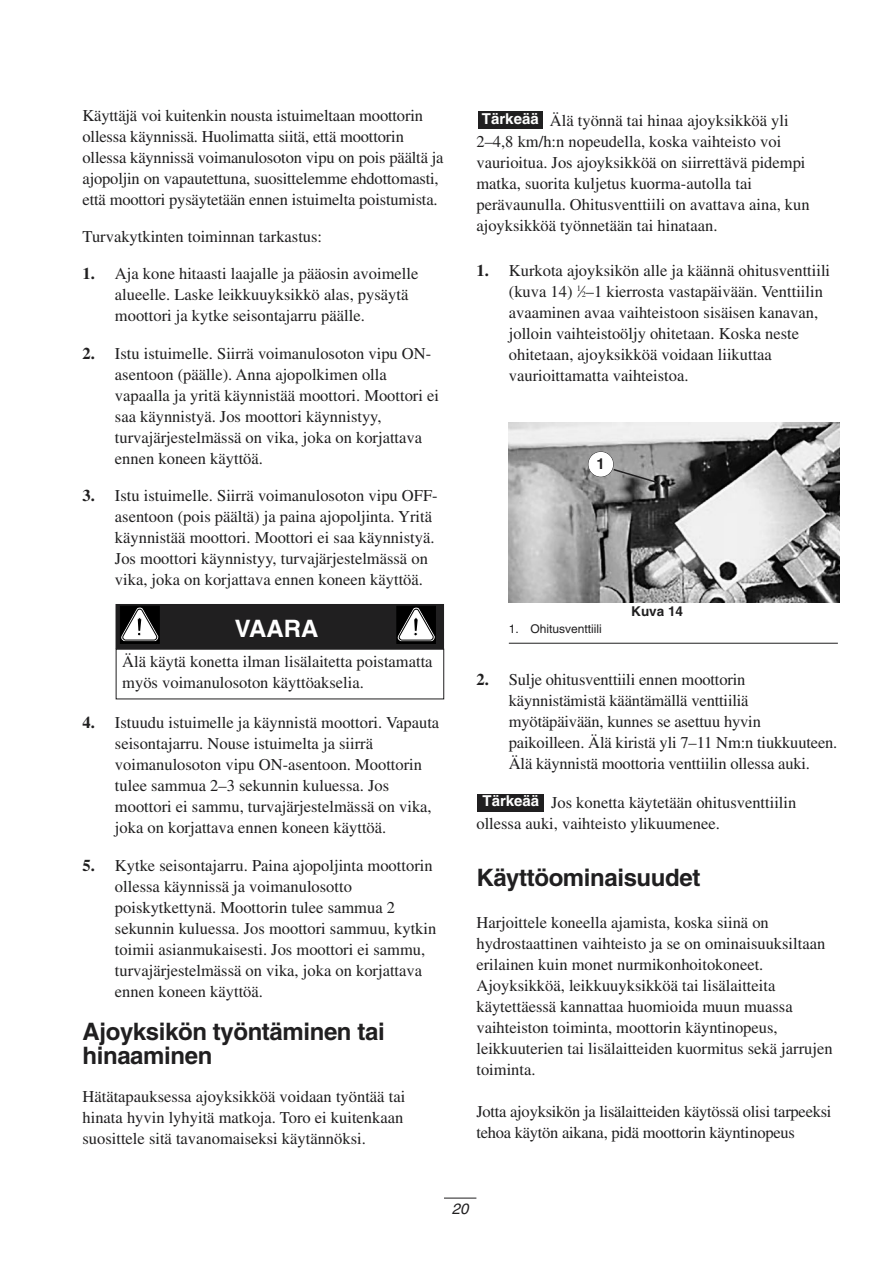
<style>
.page{position:relative;width:893px;height:1262px;background:#fff}
.page>*{position:absolute;margin:0;border:0;box-sizing:border-box;transform-origin:0 0}
.t1{font:700 24px/24px "Helvetica";letter-spacing:-.015em;color:#201f20}
.t2{font:700 24px "Helvetica";color:#fff}
.t3{font:16.5px/21px "Times";color:#201f20}
.t4{font:700 15px "Helvetica";color:#fff}
.t5{font:italic 15px "Helvetica";color:#201f20}
.t6{font:700 15px "Helvetica";color:#201f20}
.t7{font:700 13.5px "Helvetica";color:#201f20}
.t8{font:12px "Helvetica";color:#201f20}
.s1{font-weight:700}
.s2{font-size:8.25px}
</style>
<div class="page">
<hr style="left:509px;top:643px;width:328px;height:1px;background:#201f20">
<div style="left:478px;top:794px;width:66px;height:17px;background:#201f20"></div>
<div style="left:478px;top:111px;width:64px;height:18px;background:#201f20"></div>
<hr style="left:444px;top:1197px;width:32px;height:1px;background:#201f20">
<div style="left:116px;top:604px;width:327px;height:44px;background:#201f20"></div>
<div style="left:116px;top:604px;width:328px;height:45px;border:1px solid #201f20"></div>
<div style="left:118px;top:606px;width:45px;height:39px;background:linear-gradient(to bottom,#201f20,#201f20)"></div>
<svg style="left:120px;top:606px;width:39px;height:37px"></svg>
<svg style="left:120px;top:607px;width:38px;height:33px"></svg>
<div style="left:390px;top:606px;width:45px;height:39px;background:linear-gradient(to bottom,#201f20,#201f20)"></div>
<svg style="left:396px;top:606px;width:39px;height:37px"></svg>
<svg style="left:396px;top:607px;width:39px;height:33px"></svg>
<img style="left:509px;top:422px;width:330px;height:180px">
<div style="left:588px;top:451px;width:25px;height:26px;background:#fff;border-radius:50%"></div>
<div style="left:588px;top:451px;width:25px;height:26px;border:1px solid #201f20;border-radius:50%"></div>
<svg style="left:611px;top:468px;width:48px;height:16px"></svg>
<p class="t3" style="left:82px;top:106px;width:362px">Käyttäjä voi kuitenkin nousta istuimeltaan moottorin ollessa käynnissä. Huolimatta siitä, että moottorin ollessa käynnissä voimanulosoton vipu on pois päältä ja ajopoljin on vapautettuna, suosittelemme ehdottomasti, että moottori pysäytetään ennen istuimelta poistumista.</p>
<p class="t3" style="left:82px;top:228px;width:241px">Turvakytkinten toiminnan tarkastus:</p>
<p class="t3" style="left:115px;top:265px;width:305px;text-indent:-32px"><span class="s1">1.</span> Aja kone hitaasti laajalle ja pääosin avoimelle alueelle. Laske leikkuuyksikkö alas, pysäytä moottori ja kytke seisontajarru päälle.</p>
<p class="t3" style="left:115px;top:344px;width:325px;text-indent:-32px"><span class="s1">2.</span> Istu istuimelle. Siirrä voimanulosoton vipu ON&shy;asentoon (päälle). Anna ajopolkimen olla vapaalla ja yritä käynnistää moottori. Moottori ei saa käynnistyä. Jos moottori käynnistyy, turvajärjestelmässä on vika, joka on korjattava ennen koneen käyttöä.</p>
<p class="t3" style="left:115px;top:486px;width:324px;text-indent:-32px"><span class="s1">3.</span> Istu istuimelle. Siirrä voimanulosoton vipu OFF&shy;asentoon (pois päältä) ja paina ajopoljinta. Yritä käynnistää moottori. Moottori ei saa käynnistyä.<br>Jos moottori käynnistyy, turvajärjestelmässä on vika, joka on korjattava ennen koneen käyttöä.</p>
<h1 class="t2" style="left:235px;top:619px;width:85px">VAARA</h1>
<p class="t3" style="left:122px;top:652px;width:312px">Älä käytä konetta ilman lisälaitetta poistamatta myös voimanulosoton käyttöakselia.</p>
<p class="t3" style="left:115px;top:713px;width:326px;text-indent:-32px"><span class="s1">4.</span> Istuudu istuimelle ja käynnistä moottori. Vapauta seisontajarru. Nouse istuimelta ja siirrä voimanulosoton vipu ON-asentoon. Moottorin tulee sammua 2–3 sekunnin kuluessa. Jos moottori ei sammu, turvajärjestelmässä on vika, joka on korjattava ennen koneen käyttöä.</p>
<p class="t3" style="left:115px;top:856px;width:323px;text-indent:-32px"><span class="s1">5.</span> Kytke seisontajarru. Paina ajopoljinta moottorin ollessa käynnissä ja voimanulosotto poiskytkettynä. Moottorin tulee sammua 2 sekunnin kuluessa. Jos moottori sammuu, kytkin toimii asianmukaisesti. Jos moottori ei sammu, turvajärjestelmässä on vika, joka on korjattava ennen koneen käyttöä.</p>
<h1 class="t1" style="left:82px;top:1021px;width:303px">Ajoyksikön työntäminen tai hinaaminen</h1>
<p class="t3" style="left:82px;top:1087px;width:324px;text-align:justify">Hätätapauksessa ajoyksikköä voidaan työntää tai hinata hyvin lyhyitä matkoja. Toro ei kuitenkaan suosittele sitä tavanomaiseksi käytännöksi.</p>
<p class="t3" style="left:476px;top:111px;width:335px;text-indent:73px">Älä työnnä tai hinaa ajoyksikköä yli 2–4,8 km/h:n nopeudella, koska vaihteisto voi vaurioitua. Jos ajoyksikköä on siirrettävä pidempi matka, suorita kuljetus kuorma-autolla tai perävaunulla. Ohitusventtiili on avattava aina, kun ajoyksikköä työnnetään tai hinataan.</p>
<p class="t3" style="left:509px;top:261px;width:323px;text-indent:-32px"><span class="s1">1.</span> Kurkota ajoyksikön alle ja käännä ohitusventtiili (kuva 14) <sup>1</sup>⁄<span class="s2">2</span>–1 kierrosta vastapäivään. Venttiilin avaaminen avaa vaihteistoon sisäisen kanavan, jolloin vaihteistoöljy ohitetaan. Koska neste ohitetaan, ajoyksikköä voidaan liikuttaa vaurioittamatta vaihteistoa.</p>
<p class="t4" style="left:482px;top:113px;width:58px">Tärkeää</p>
<p class="t6" style="left:596px;top:458px;width:10px">1</p>
<p class="t8" style="left:509px;top:624px;width:94px">1. Ohitusventtiili</p>
<p class="t7" style="left:631px;top:606px;width:53px">Kuva 14</p>
<p class="t3" style="left:509px;top:671px;width:330px;text-indent:-32px"><span class="s1">2.</span> Sulje ohitusventtiili ennen moottorin käynnistämistä kääntämällä venttiiliä myötäpäivään, kunnes se asettuu hyvin paikoilleen. Älä kiristä yli 7–11 Nm:n tiukkuuteen.<br>Älä käynnistä moottoria venttiilin ollessa auki.</p>
<p class="t3" style="left:476px;top:794px;width:321px;text-indent:75px">Jos konetta käytetään ohitusventtiilin ollessa auki, vaihteisto ylikuumenee.</p>
<h1 class="t1" style="left:476px;top:868px;width:225px">Käyttöominaisuudet</h1>
<p class="t3" style="left:476px;top:914px;width:357px">Harjoittele koneella ajamista, koska siinä on hydrostaattinen vaihteisto ja se on ominaisuuksiltaan erilainen kuin monet nurmikonhoitokoneet.<br>Ajoyksikköä, leikkuuyksikköä tai lisälaitteita käytettäessä kannattaa huomioida muun muassa vaihteiston toiminta, moottorin käyntinopeus, leikkuuterien tai lisälaitteiden kuormitus sekä jarrujen toiminta.</p>
<p class="t3" style="left:476px;top:1103px;width:356px">Jotta ajoyksikön ja lisälaitteiden käytössä olisi tarpeeksi tehoa käytön aikana, pidä moottorin käyntinopeus</p>
<p class="t4" style="left:482px;top:795px;width:58px">Tärkeää</p>
<p class="t5" style="left:452px;top:1203px;width:18px">20</p>
</div>
